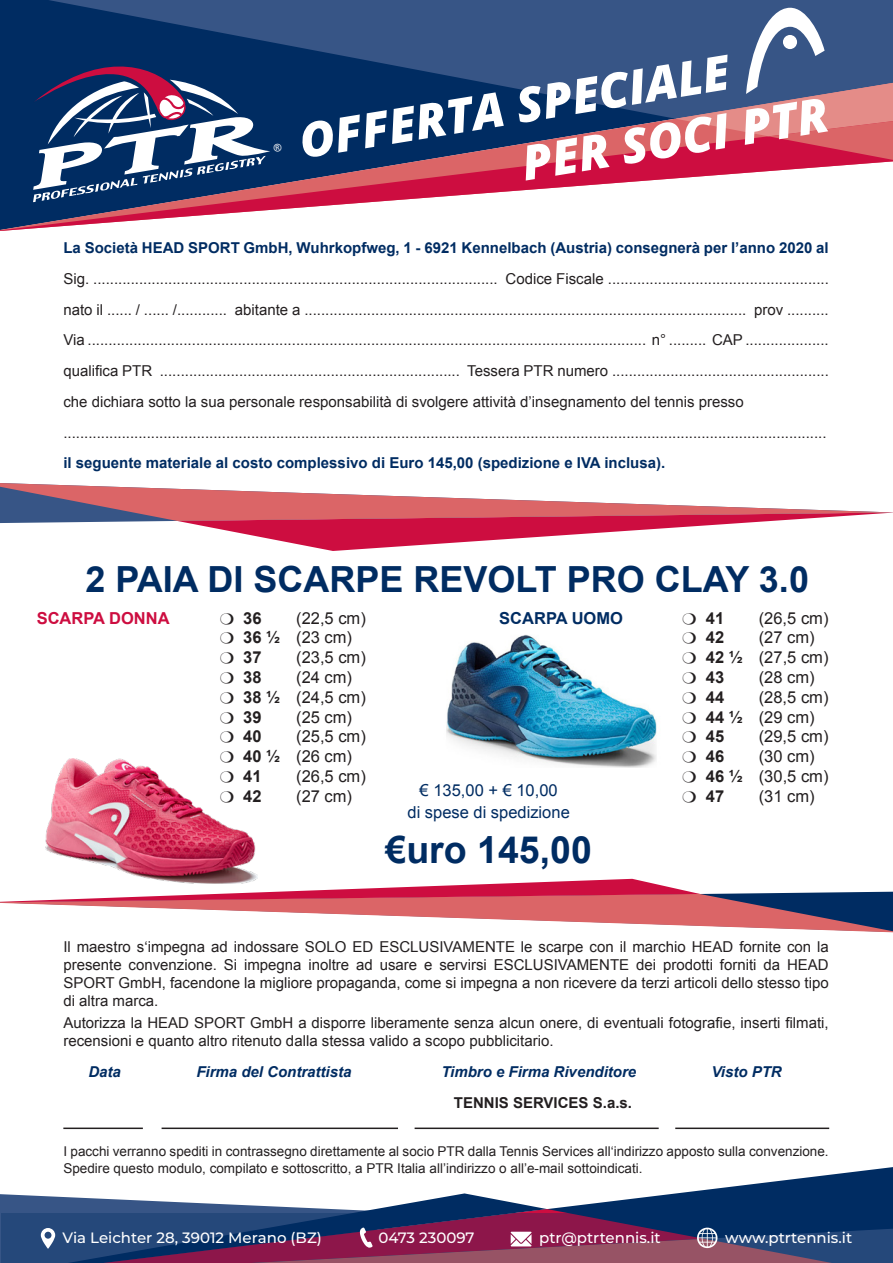
<style>
.page{position:relative;width:893px;height:1263px;background:#fff}
.page>*{position:absolute;margin:0;border:0;box-sizing:border-box;transform-origin:0 0}
.t1{font:italic 800 48px/57px "Open Sans";color:#fff}
.t2{font:700 37.5px "Arial";color:#002c62}
.t3{font:700 36px "Arial";color:#002c62}
.t4{font:16.5px "Arial";color:#231f20}
.t5{font:700 16.5px "Arial";color:#231f20}
.t6{font:16.5px "Arial";color:#002c62}
.t7{font:700 16.5px "Arial";color:#cd0d40}
.t8{font:700 16.5px "Arial";color:#002c62}
.t9{font:15px/18px "Arial";color:#231f20;text-align:justify}
.t10{font:700 15px "Arial";color:#002c62}
.t11{font:500 15px "Montserrat";color:#fff}
.t12{font:italic 700 15px "Arial";color:#002c62}
.t13{font:700 15px "Arial";color:#231f20}
.t14{font:13.5px/16.2px "Arial";color:#231f20}
.s1{font-family:"Arial Unicode MS";font-weight:400}
.s2{font-family:"Arial Unicode MS"}
.s3{font-weight:700}
</style>
<div class="page">
<hr style="left:63px;top:1127px;width:80px;height:2px;background:#231f20">
<hr style="left:675px;top:1127px;width:154px;height:2px;background:#231f20">
<hr style="left:162px;top:1127px;width:236px;height:2px;background:#231f20">
<hr style="left:415px;top:1127px;width:244px;height:2px;background:#231f20">
<img style="left:446px;top:635px;width:211px;height:132px">
<img style="left:45px;top:758px;width:212px;height:121px">
<svg style="left:0;top:483px;width:893px;height:68px"></svg>
<svg style="left:0;top:879px;width:893px;height:53px"></svg>
<svg style="left:680px;top:1167px;width:213px;height:26px"></svg>
<svg style="left:0;top:119px;width:893px;height:112px"></svg>
<svg style="left:0;top:0;width:893px;height:119px;background:#224578"></svg>
<svg style="left:0;top:1193px;width:893px;height:70px;background:#534b76"></svg>
<svg style="left:675px;top:8px;width:218px;height:153px;background:#826282"></svg>
<div style="left:783px;top:35px;width:14px;height:14px;background:#fff;border-radius:50%"></div>
<svg style="left:33px;top:41px;width:249px;height:161px"></svg>
<h1 class="t1" style="left:508px;top:76px;width:311px;text-indent:-216px;rotate:-9deg">OFFERTA SPECIALE<br>PER SOCI PTR</h1>
<p class="t10" style="left:63px;top:238px;width:767px">La Società HEAD SPORT GmbH, Wuhrkopfweg, 1 - 6921 Kennelbach (Austria) consegnerà per l’anno 2020 al</p>
<p class="t9" style="left:63px;top:270px;width:767px">Sig. ................................................................................................. Codice Fiscale .....................................................</p>
<p class="t9" style="left:63px;top:300px;width:767px">nato il ...... / ...... /............ abitante a .......................................................................................................... prov ..........</p>
<p class="t9" style="left:63px;top:331px;width:767px">Via ...................................................................................................................................... n° ......... CAP ....................</p>
<p class="t9" style="left:63px;top:362px;width:767px">qualifica PTR ........................................................................ Tessera PTR numero ....................................................</p>
<p class="t9" style="left:63px;top:393px;width:682px">che dichiara sotto la sua personale responsabilità di svolgere attività d’insegnamento del tennis presso</p>
<p class="t9" style="left:63px;top:424px;width:765px">.......................................................................................................................................................................................</p>
<p class="t10" style="left:63px;top:453px;width:603px">il seguente materiale al costo complessivo di Euro 145,00 (spedizione e IVA inclusa).</p>
<p class="t3" style="left:85px;top:555px;width:725px">2 PAIA DI SCARPE REVOLT PRO CLAY 3.0</p>
<p class="t8" style="left:499px;top:607px;width:125px">SCARPA UOMO</p>
<p class="t5" style="left:682px;top:607px;width:43px"><span class="s1">❍</span> 41</p>
<p class="t4" style="left:759px;top:607px;width:71px">(26,5 cm)</p>
<p class="t5" style="left:682px;top:627px;width:43px"><span class="s1">❍</span> 42</p>
<p class="t4" style="left:759px;top:627px;width:57px">(27 cm)</p>
<p class="t4" style="left:682px;top:647px;width:148px"><span class="s2">❍</span> <span class="s3">42 ½</span> (27,5 cm)</p>
<p class="t5" style="left:682px;top:666px;width:43px"><span class="s1">❍</span> 43</p>
<p class="t4" style="left:759px;top:666px;width:57px">(28 cm)</p>
<p class="t5" style="left:682px;top:686px;width:43px"><span class="s1">❍</span> 44</p>
<p class="t4" style="left:759px;top:686px;width:71px">(28,5 cm)</p>
<p class="t4" style="left:682px;top:706px;width:134px"><span class="s2">❍</span> <span class="s3">44 ½</span> (29 cm)</p>
<p class="t5" style="left:682px;top:726px;width:43px"><span class="s1">❍</span> 45</p>
<p class="t4" style="left:759px;top:726px;width:71px">(29,5 cm)</p>
<p class="t5" style="left:682px;top:745px;width:43px"><span class="s1">❍</span> 46</p>
<p class="t4" style="left:759px;top:746px;width:57px">(30 cm)</p>
<p class="t4" style="left:682px;top:765px;width:148px"><span class="s2">❍</span> <span class="s3">46 ½</span> (30,5 cm)</p>
<p class="t5" style="left:682px;top:785px;width:43px"><span class="s1">❍</span> 47</p>
<p class="t4" style="left:759px;top:785px;width:57px">(31 cm)</p>
<p class="t7" style="left:37px;top:607px;width:134px">SCARPA DONNA</p>
<p class="t5" style="left:220px;top:607px;width:43px"><span class="s1">❍</span> 36</p>
<p class="t4" style="left:296px;top:607px;width:71px">(22,5 cm)</p>
<p class="t4" style="left:220px;top:627px;width:134px"><span class="s2">❍</span> <span class="s3">36 ½</span> (23 cm)</p>
<p class="t5" style="left:220px;top:646px;width:43px"><span class="s1">❍</span> 37</p>
<p class="t4" style="left:296px;top:647px;width:71px">(23,5 cm)</p>
<p class="t5" style="left:220px;top:666px;width:43px"><span class="s1">❍</span> 38</p>
<p class="t4" style="left:296px;top:666px;width:57px">(24 cm)</p>
<p class="t4" style="left:220px;top:686px;width:148px"><span class="s2">❍</span> <span class="s3">38 ½</span> (24,5 cm)</p>
<p class="t5" style="left:220px;top:706px;width:43px"><span class="s1">❍</span> 39</p>
<p class="t4" style="left:296px;top:706px;width:57px">(25 cm)</p>
<p class="t5" style="left:220px;top:726px;width:43px"><span class="s1">❍</span> 40</p>
<p class="t4" style="left:296px;top:726px;width:71px">(25,5 cm)</p>
<p class="t4" style="left:220px;top:746px;width:134px"><span class="s2">❍</span> <span class="s3">40 ½</span> (26 cm)</p>
<p class="t5" style="left:220px;top:765px;width:43px"><span class="s1">❍</span> 41</p>
<p class="t4" style="left:296px;top:765px;width:71px">(26,5 cm)</p>
<p class="t5" style="left:220px;top:785px;width:43px"><span class="s1">❍</span> 42</p>
<p class="t4" style="left:296px;top:785px;width:57px">(27 cm)</p>
<p class="t6" style="left:420px;top:780px;width:140px">€ 135,00 + € 10,00</p>
<p class="t6" style="left:407px;top:801px;width:164px">di spese di spedizione</p>
<p class="t2" style="left:385px;top:825px;width:208px">€uro 145,00</p>
<p class="t9" style="left:63px;top:938px;width:767px">Il maestro s‘impegna ad indossare SOLO ED ESCLUSIVAMENTE le scarpe con il marchio HEAD fornite con la presente convenzione. Si impegna inoltre ad usare e servirsi ESCLUSIVAMENTE dei prodotti forniti da HEAD SPORT GmbH, facendone la migliore propaganda, come si impegna a non ricevere da terzi articoli dello stesso tipo di altra marca.</p>
<p class="t9" style="left:63px;top:1014px;width:767px">Autorizza la HEAD SPORT GmbH a disporre liberamente senza alcun onere, di eventuali fotografie, inserti filmati, recensioni e quanto altro ritenuto dalla stessa valido a scopo pubblicitario.</p>
<p class="t12" style="left:88px;top:1062px;width:34px">Data</p>
<p class="t12" style="left:196px;top:1062px;width:157px">Firma del Contrattista</p>
<p class="t12" style="left:441px;top:1062px;width:196px">Timbro e Firma Rivenditore</p>
<p class="t12" style="left:711px;top:1062px;width:72px">Visto PTR</p>
<p class="t13" style="left:454px;top:1092px;width:180px">TENNIS SERVICES S.a.s.</p>
<p class="t14" style="left:63px;top:1144px;width:767px">I pacchi verranno spediti in contrassegno direttamente al socio PTR dalla Tennis Services all‘indirizzo apposto sulla convenzione.<br>Spedire questo modulo, compilato e sottoscritto, a PTR Italia all’indirizzo o all’e-mail sottoindicati.</p>
<p class="t11" style="left:63px;top:1227px;width:261px">Via Leichter 28, 39012 Merano (BZ)</p>
<p class="t11" style="left:378px;top:1227px;width:98px">0473 230097</p>
<p class="t11" style="left:539px;top:1227px;width:123px">ptr@ptrtennis.it</p>
<p class="t11" style="left:725px;top:1227px;width:128px">www.ptrtennis.it</p>
</div>
